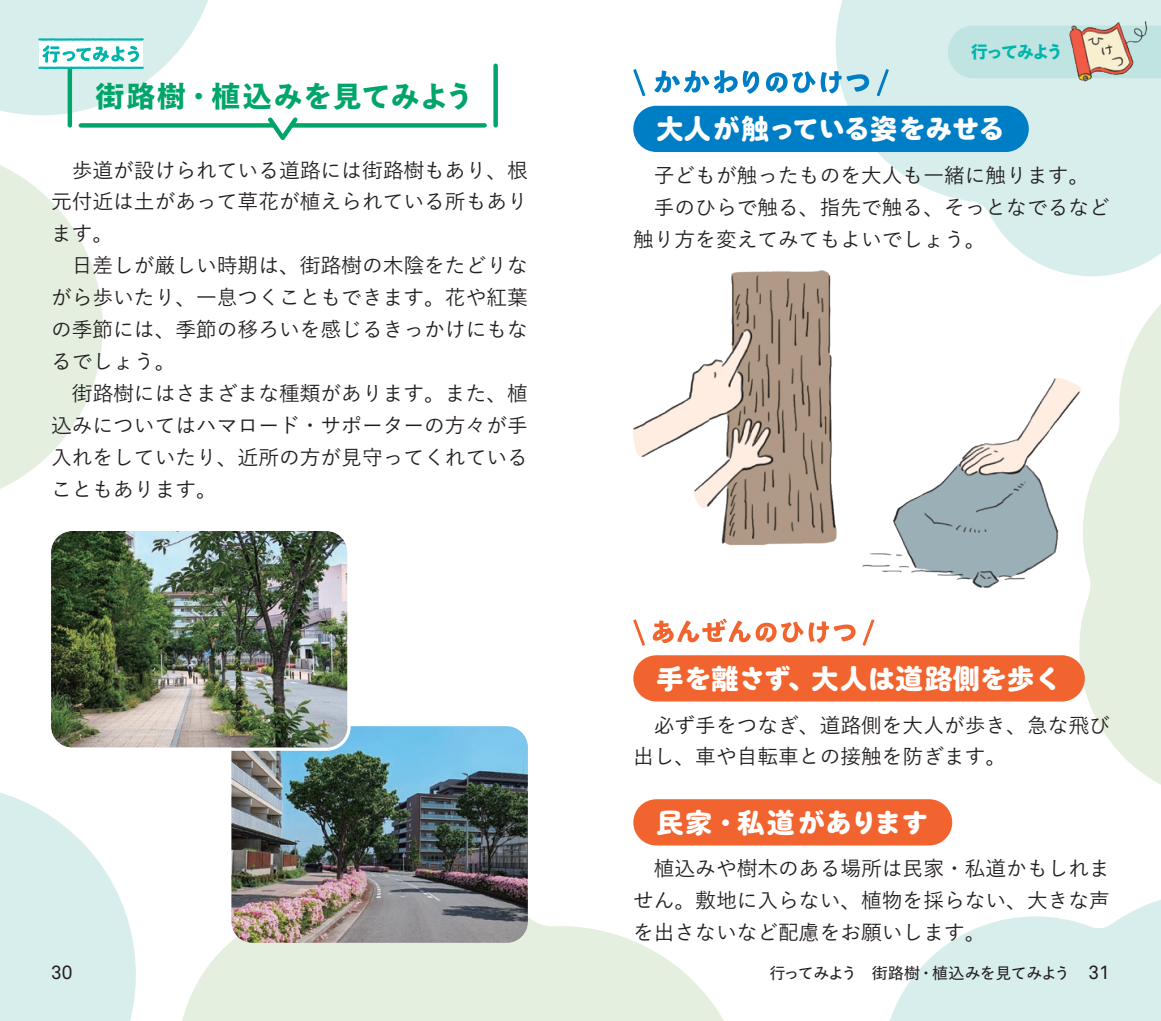
<style>
.page{position:relative;width:1161px;height:1021px;background:#fff}
.page>*{position:absolute;margin:0;border:0;box-sizing:border-box;transform-origin:0 0}
.t1{font:28.8px "Yu Gothic Std E";letter-spacing:.035em;color:#00a56a}
.t2{font:27px "Iwata Fuku Marugo Std N Eb";letter-spacing:-.005em;color:#fff}
.t3{font:20.7px/31.9px "Yu Gothic Std M";color:#231f20}
.t4{font:19.12px "Akkurat Pro";color:#231f20}
.t5{font:16.65px "Yu Gothic Std E";letter-spacing:-.105em;color:#00b5ab}
.t6{font:15.97px "Yu Gothic Std D";letter-spacing:-.03em;color:#231f20}
</style>
<div class="page">
<svg style="left:0;top:165px;width:103px;height:324px"></svg>
<svg style="left:182px;top:917px;width:541px;height:103px;fill:#e4efe0"></svg>
<svg style="left:1076px;top:304px;width:85px;height:481px"></svg>
<svg style="left:0;top:793px;width:136px;height:227px"></svg>
<svg style="left:890px;top:899px;width:271px;height:121px"></svg>
<svg style="left:816px;top:0;width:345px;height:277px;fill:#d8eeed"></svg>
<div style="left:948px;top:26px;width:213px;height:52px;background:#bfe4e1"></div>
<img style="left:633px;top:245px;width:234px;height:300px">
<img style="left:855px;top:340px;width:244px;height:269px">
<img style="left:1061px;top:4px;width:93px;height:80px">
<img style="left:231px;top:726px;width:297px;height:216px">
<img style="left:52px;top:532px;width:295px;height:215px">
<div style="left:48px;top:528px;width:303px;height:222px;border:3px solid #fff;border-radius:23px"></div>
<hr style="left:68px;top:66px;width:4px;height:59px;background:#00a56a">
<div style="left:493px;top:66px;width:5px;height:59px;background:#00a56a"></div>
<div style="left:81px;top:123px;width:404px;height:5px;background:#00a56a"></div>
<svg style="left:264px;top:117px;width:37px;height:23px"></svg>
<svg style="left:0;top:0;width:208px;height:122px"></svg>
<div style="left:633px;top:106px;width:396px;height:46px;background:#007ec5;border-radius:23px"></div>
<div style="left:633px;top:655px;width:452px;height:46px;background:#f2642f;border-radius:23px"></div>
<div style="left:633px;top:799px;width:319px;height:46px;background:#f2642f;border-radius:23px"></div>
<svg style="left:633px;top:69px;width:12px;height:27px"></svg>
<svg style="left:877px;top:69px;width:12px;height:27px"></svg>
<svg style="left:654px;top:70px;width:215px;height:24px"></svg>
<svg style="left:633px;top:619px;width:12px;height:26px"></svg>
<svg style="left:862px;top:619px;width:12px;height:26px"></svg>
<svg style="left:653px;top:618px;width:202px;height:25px"></svg>
<h1 class="t1" style="left:95px;top:74px;width:380px">街路樹・植込みを見てみよう</h1>
<p class="t5" style="left:971px;top:39px;width:94px">行ってみよう</p>
<h2 class="t2" style="left:656px;top:108px;width:350px">大人が触っている姿をみせる</h2>
<p class="t3" style="left:51px;top:153px;width:478px;text-indent:21px">歩道が設けられている道路には街路樹もあり、根元付近は土があって草花が植えられている所もあります。<br>　日差しが厳しい時期は、街路樹の木陰をたどりながら歩いたり、一息つくこともできます。花や紅葉の季節には、季節の移ろいを感じるきっかけにもなるでしょう。<br>　街路樹にはさまざまな種類があります。また、植込みについてはハマロード・サポーターの方々が手入れをしていたり、近所の方が見守ってくれていることもあります。</p>
<p class="t3" style="left:633px;top:158px;width:478px;text-indent:21px">子どもが触ったものを大人も一緒に触ります。　手のひらで触る、指先で触る、そっとなでるなど触り方を変えてみてもよいでしょう。</p>
<h2 class="t2" style="left:656px;top:658px;width:406px">手を離さず、大人は道路側を歩く</h2>
<p class="t3" style="left:633px;top:707px;width:478px">　必ず手をつなぎ、道路側を大人が歩き、急な飛び出し、車や自転車との接触を防ぎます。</p>
<h2 class="t2" style="left:656px;top:801px;width:273px">民家・私道があります</h2>
<p class="t3" style="left:633px;top:851px;width:478px;text-align:justify;text-indent:21px">植込みや樹木のある場所は民家・私道かもしれません。敷地に入らない、植物を採らない、大きな声を出さないなど配慮をお願いします。</p>
<p class="t6" style="left:769px;top:961px;width:302px">行ってみよう　街路樹・植込みを見てみよう</p>
<p class="t4" style="left:51px;top:961px;width:23px">30</p>
<p class="t4" style="left:1088px;top:961px;width:23px">31</p>
</div>
